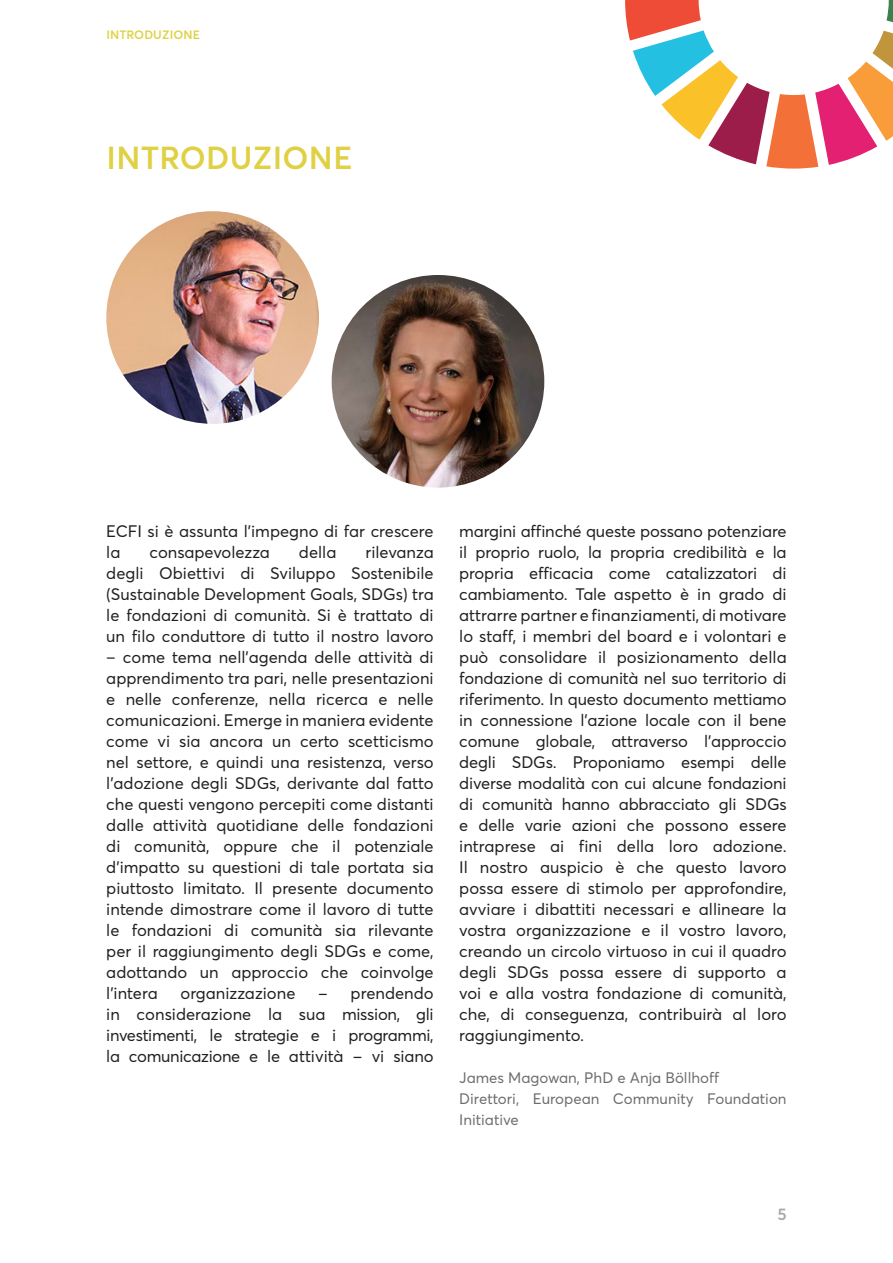
<style>
.page{position:relative;width:893px;height:1263px;background:#fff}
.page>*{position:absolute;margin:0;border:0;box-sizing:border-box;transform-origin:0 0}
.t1{font:600 31.5px "Averta Std";letter-spacing:.01em;color:#dfd143}
.t2{font:16.5px/21px "Averta Std";color:#231f20;text-align:justify}
.t3{font:600 16.5px "Averta Std";color:#a8a9ad}
.t4{font:15px/21px "Averta Std";color:#6c6d70}
.t5{font:600 12px "Averta Std";letter-spacing:.01em;color:#dfd143}
</style>
<div class="page">
<img style="left:332px;top:275px;width:212px;height:213px;border-radius:106px">
<img style="left:106px;top:211px;width:213px;height:213px;border-radius:106px">
<svg style="left:625px;top:0;width:268px;height:169px"></svg>
<p class="t5" style="left:106px;top:27px;width:95px">INTRODUZIONE</p>
<h1 class="t1" style="left:106px;top:138px;width:247px">INTRODUZIONE</h1>
<p class="t2" style="left:106px;top:521px;width:329px">ECFI si è assunta l’impegno di far crescere la</p>
<p class="t2" style="left:106px;top:542px;width:329px;text-indent:259px">rilevanza degli Obiettivi di Sviluppo Sostenibile (Sustainable Development Goals, SDGs) tra le fondazioni di comunità. Si è trattato di un filo conduttore di tutto il nostro lavoro</p>
<p class="t2" style="left:106px;top:647px;width:329px">– come tema nell’agenda delle attività di apprendimento tra pari, nelle presentazioni e nelle conferenze, nella ricerca e nelle comunicazioni. Emerge in maniera evidente come vi sia ancora un certo scetticismo nel settore, e quindi una resistenza, verso l’adozione degli SDGs, derivante dal fatto che questi vengono percepiti come distanti dalle attività quotidiane delle fondazioni di comunità, oppure che il potenziale d’impatto su questioni di tale portata sia piuttosto limitato. Il presente documento intende dimostrare come il lavoro di tutte le fondazioni di comunità sia rilevante per il raggiungimento degli SDGs e come, adottando un approccio che coinvolge l’intera</p>
<p class="t2" style="left:149px;top:542px;width:122px">consapevolezza</p>
<p class="t2" style="left:299px;top:542px;width:39px">della</p>
<p class="t2" style="left:106px;top:983px;width:329px;text-indent:244px">prendendo in considerazione la sua mission, gli investimenti, le strategie e i programmi, la comunicazione e le attività − vi siano</p>
<p class="t2" style="left:180px;top:983px;width:117px">organizzazione</p>
<p class="t2" style="left:318px;top:983px;width:11px">−</p>
<p class="t2" style="left:459px;top:521px;width:329px">margini affinché queste possano potenziare il proprio ruolo, la propria credibilità e la propria efficacia come catalizzatori di cambiamento. Tale aspetto è in grado di attrarre partner e finanziamenti, di motivare lo staff, i membri del board e i volontari e può consolidare il posizionamento della fondazione di comunità nel suo territorio di riferimento. In questo documento mettiamo in connessione l’azione locale con il bene comune globale, attraverso l’approccio degli SDGs. Proponiamo esempi delle diverse modalità con cui alcune fondazioni di comunità hanno abbracciato gli SDGs e delle varie azioni che possono essere intraprese ai fini della loro adozione.<br>Il nostro auspicio è che questo lavoro possa essere di stimolo per approfondire, avviare i dibattiti necessari e allineare la vostra organizzazione e il vostro lavoro, creando un circolo virtuoso in cui il quadro degli SDGs possa essere di supporto a voi e alla vostra fondazione di comunità, che, di conseguenza, contribuirà al loro raggiungimento.</p>
<p class="t4" style="left:459px;top:1067px;width:329px">James Magowan, PhD e Anja Böllhoff<br>Direttori, European Community Foundation<br>Initiative</p>
<p class="t3" style="left:777px;top:1204px;width:11px">5</p>
</div>
